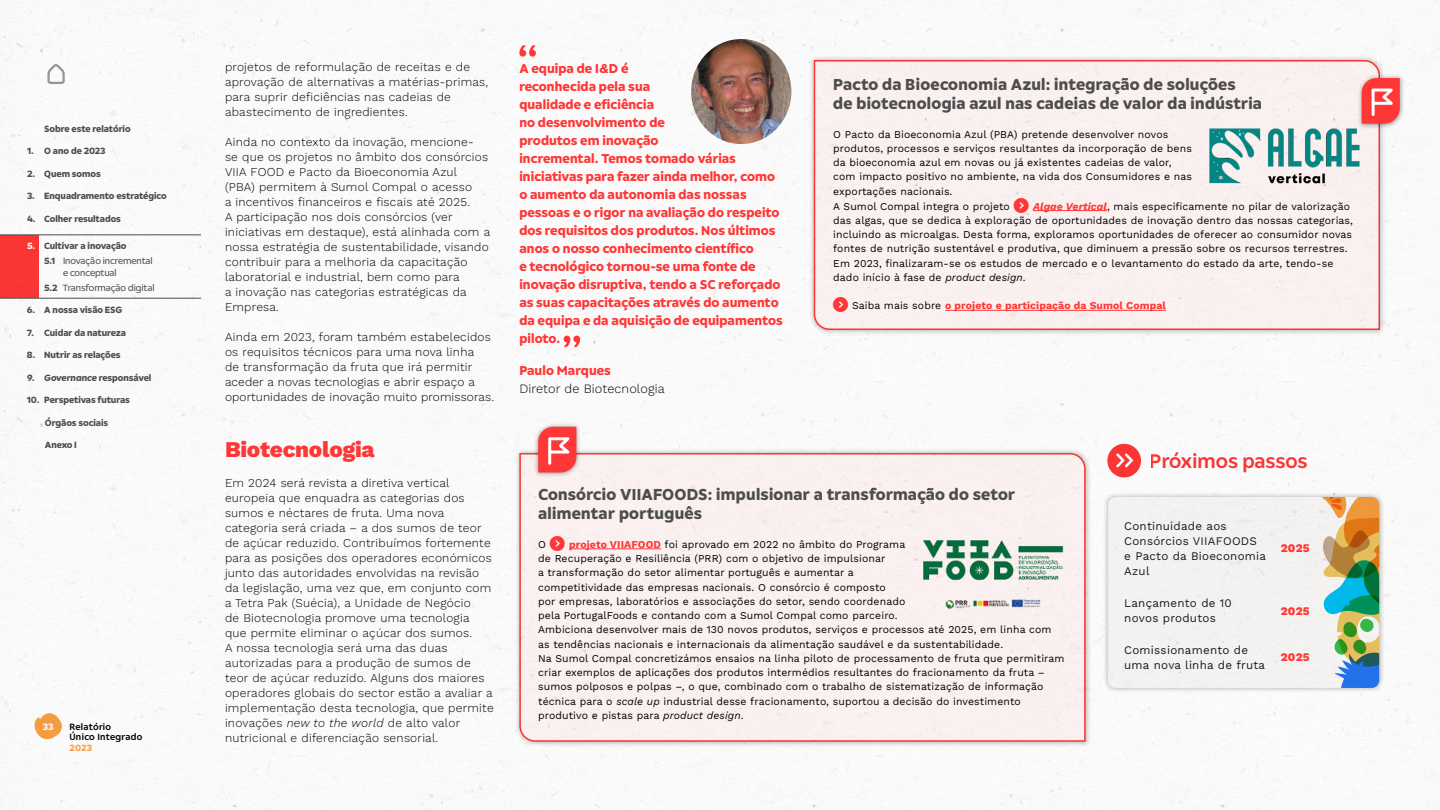
<style>
.page{position:relative;width:1440px;height:810px;background:#fff}
.page>*{position:absolute;margin:0;border:0;box-sizing:border-box;transform-origin:0 0}
.t1{font:800 22.5px "Work Sans";letter-spacing:-.01em;color:#ff3736}
.t2{font:500 19.5px "Sumol Compal Type";letter-spacing:-.005em;color:#ff3736}
.t3{font:700 15.75px/18.8px "Sumol Compal Type";letter-spacing:.015em;color:#4d4d4d}
.t4{font:700 12.75px/18px "Sumol Compal Type";letter-spacing:.005em;color:#ff3736}
.t5{font:300 12.75px "Work Sans";letter-spacing:.01em;color:#000}
.t6{font:300 12px/15px "Work Sans";letter-spacing:.02em;color:#000}
.t7{font:11.62px/15px "Work Sans";letter-spacing:.02em;color:#1a1a1a}
.t8{font:800 11.62px "Work Sans";letter-spacing:.02em;color:#ff3736}
.t9{font:10.5px/14.2px "Work Sans";letter-spacing:.01em;color:#000}
.t10{font:700 10.5px "Work Sans";letter-spacing:.01em;color:#ff3736}
.t11{font:700 9px/15.8px "Sumol Compal Type";letter-spacing:-.01em;color:#4d4d4d}
.t12{font:9px/15px "Sumol Compal Type";letter-spacing:-.02em;color:#4d4d4d}
.t13{font:italic 700 9px "Sumol Compal Type";letter-spacing:-.01em;color:#4d4d4d}
.t14{font:500 9px/10.5px "Sumol Compal Type";letter-spacing:.03em;color:#000}
.t15{font:700 9px "Sumol Compal Type";color:#faa040}
.t16{font:700 9px "Sumol Compal Type";color:#fff}
.s1{color:#fff}
.s2{font-weight:400}
.s3{font-weight:700}
.s4{font-style:normal}
.s5{font-style:italic}
.s6{font-weight:700;font-style:italic;color:#ff3736}
.s7{font-weight:400;color:#000}
.s8{font-weight:700;color:#ff3736}
</style>
<div class="page">
<img style="left:0;top:0;width:1440px;height:810px">
<div style="left:808px;top:55px;width:578px;height:281px;background:#000;opacity:.3"></div>
<div style="left:813px;top:59px;width:568px;height:272px;background:#faf0f0"></div>
<div style="left:514px;top:448px;width:577px;height:300px;background:#000;opacity:.3"></div>
<div style="left:519px;top:452px;width:567px;height:290px;background:#faf0f0"></div>
<div style="left:1357px;top:73px;width:48px;height:56px;background:#000;opacity:.4"></div>
<svg style="left:1362px;top:78px;width:38px;height:46px;background:#fc5c5b"></svg>
<div style="left:533px;top:422px;width:48px;height:55px;background:#000;opacity:.4"></div>
<svg style="left:538px;top:427px;width:38px;height:45px;background:#fd5b5a"></svg>
<img style="left:691px;top:39px;width:100px;height:105px">
<svg style="left:519px;top:45px;width:17px;height:12px"></svg>
<svg style="left:564px;top:336px;width:16px;height:11px"></svg>
<hr style="left:1033px;top:210px;width:74px;height:1px;background:#ff3736">
<hr style="left:945px;top:310px;width:221px;height:1px;background:#ff3736">
<img style="left:1208px;top:126px;width:153px;height:58px">
<hr style="left:569px;top:549px;width:92px;height:1px;background:#ff3736">
<img style="left:918px;top:536px;width:149px;height:77px">
<div style="left:1102px;top:491px;width:283px;height:203px;background:#000;opacity:.3"></div>
<div style="left:1108px;top:497px;width:271px;height:191px;background:#f9f7f5;border-radius:8px"></div>
<svg style="left:1307px;top:497px;width:72px;height:191px"></svg>
<div style="left:1107px;top:443px;width:35px;height:35px;background:#ff3736;border-radius:50%"></div>
<div style="left:1106px;top:443px;width:36px;height:36px;border:1px solid #fff;border-radius:50%"></div>
<svg style="left:1116px;top:453px;width:18px;height:15px"></svg>
<div style="left:0;top:236px;width:38px;height:62px;background:#ff3736"></div>
<hr style="left:0;top:235px;width:201px;height:1px;background:#4d4d4d">
<hr style="left:0;top:298px;width:201px;height:1px;background:#4d4d4d">
<svg style="left:34px;top:713px;width:28px;height:33px"></svg>
<svg style="left:46px;top:62px;width:20px;height:23px"></svg>
<svg style="left:1014px;top:198px;width:15px;height:15px"></svg>
<svg style="left:833px;top:297px;width:15px;height:15px"></svg>
<svg style="left:550px;top:536px;width:15px;height:15px"></svg>
<p class="t11" style="left:44px;top:120px;width:88px">Sobre este relatório</p>
<p class="t11" style="left:27px;top:143px;width:80px">1. O ano de 2023</p>
<p class="t11" style="left:27px;top:165px;width:75px">2. Quem somos</p>
<p class="t11" style="left:27px;top:188px;width:141px">3. Enquadramento estratégico</p>
<p class="t11" style="left:27px;top:210px;width:96px">4. Colher resultados</p>
<p class="t11" style="left:44px;top:237px;width:110px;text-indent:-17px"><span class="s1">5.</span> Cultivar a inovação<br>5.1 <span class="s2">Inovação incremental</span></p>
<p class="t12" style="left:44px;top:265px;width:112px;text-indent:19px">e conceptual<br><span class="s3">5.2</span> Transformação digital</p>
<p class="t11" style="left:27px;top:302px;width:97px">6. A nossa visão ESG</p>
<p class="t11" style="left:27px;top:324px;width:101px">7. Cuidar da natureza</p>
<p class="t11" style="left:27px;top:347px;width:95px">8. Nutrir as relações</p>
<p class="t13" style="left:27px;top:371px;width:126px">9. Governance <span class="s4">responsável</span></p>
<p class="t11" style="left:27px;top:392px;width:105px">10. Perspetivas futuras</p>
<p class="t11" style="left:45px;top:414px;width:65px">Órgãos sociais</p>
<p class="t11" style="left:45px;top:437px;width:33px">Anexo I</p>
<p class="t16" style="left:43px;top:720px;width:12px">33</p>
<p class="t14" style="left:69px;top:721px;width:75px">Relatório<br>Único Integrado</p>
<p class="t15" style="left:69px;top:741px;width:24px">2023</p>
<p class="t6" style="left:225px;top:59px;width:265px">projetos de reformulação de receitas e de aprovação de alternativas a matérias-primas, para suprir deficiências nas cadeias de abastecimento de ingredientes.</p>
<p class="t6" style="left:225px;top:134px;width:267px">Ainda no contexto da inovação, mencione-<br>se que os projetos no âmbito dos consórcios VIIA FOOD e Pacto da Bioeconomia Azul (PBA) permitem à Sumol Compal o acesso<br>a incentivos financeiros e fiscais até 2025.<br>A participação nos dois consórcios (ver iniciativas em destaque), está alinhada com a nossa estratégia de sustentabilidade, visando contribuir para a melhoria da capacitação laboratorial e industrial, bem como para<br>a inovação nas categorias estratégicas da Empresa.</p>
<p class="t6" style="left:225px;top:329px;width:270px">Ainda em 2023, foram também estabelecidos os requisitos técnicos para uma nova linha<br>de transformação da fruta que irá permitir aceder a novas tecnologias e abrir espaço a oportunidades de inovação muito promissoras.</p>
<h1 class="t1" style="left:225px;top:433px;width:151px">Biotecnologia</h1>
<p class="t6" style="left:225px;top:475px;width:270px">Em 2024 será revista a diretiva vertical europeia que enquadra as categorias dos sumos e néctares de fruta. Uma nova categoria será criada – a dos sumos de teor de açúcar reduzido. Contribuímos fortemente para as posições dos operadores económicos junto das autoridades envolvidas na revisão da legislação, uma vez que, em conjunto com a Tetra Pak (Suécia), a Unidade de Negócio<br>de Biotecnologia promove uma tecnologia que permite eliminar o açúcar dos sumos.<br>A nossa tecnologia será uma das duas autorizadas para a produção de sumos de teor de açúcar reduzido. Alguns dos maiores operadores globais do sector estão a avaliar a implementação desta tecnologia, que permite inovações <span class="s5">new to the world</span> de alto valor nutricional e diferenciação sensorial.</p>
<p class="t4" style="left:519px;top:59px;width:265px">A equipa de I&amp;D é<br>reconhecida pela sua<br>qualidade e eficiência<br>no desenvolvimento de<br>produtos em inovação<br>incremental. Temos tomado várias iniciativas para fazer ainda melhor, como o aumento da autonomia das nossas pessoas e o rigor na avaliação do respeito dos requisitos dos produtos. Nos últimos anos o nosso conhecimento científico<br>e tecnológico tornou-se uma fonte de inovação disruptiva, tendo a SC reforçado as suas capacitações através do aumento da equipa e da aquisição de equipamentos piloto.</p>
<p class="t4" style="left:519px;top:361px;width:93px">Paulo Marques</p>
<p class="t5" style="left:519px;top:379px;width:147px">Diretor de Biotecnologia</p>
<h3 class="t3" style="left:833px;top:75px;width:430px">Pacto da Bioeconomia Azul: integração de soluções<br>de biotecnologia azul nas cadeias de valor da indústria</h3>
<p class="t9" style="left:833px;top:126px;width:360px">O Pacto da Bioeconomia Azul (PBA) pretende desenvolver novos produtos, processos e serviços resultantes da incorporação de bens da bioeconomia azul em novas ou já existentes cadeias de valor, com impacto positivo no ambiente, na vida dos Consumidores e nas exportações nacionais.<br>A Sumol Compal integra o projeto</p>
<p class="t9" style="left:833px;top:198px;width:521px;text-indent:200px"><span class="s6">Algae Vertical</span>, mais especificamente no pilar de valorização das algas, que se dedica à exploração de oportunidades de inovação dentro das nossas categorias, incluindo as microalgas. Desta forma, exploramos oportunidades de oferecer ao consumidor novas fontes de nutrição sustentável e produtiva, que diminuem a pressão sobre os recursos terrestres.<br>Em 2023, finalizaram-se os estudos de mercado e o levantamento do estado da arte, tendo-se dado início à fase de <span class="s5">product design</span>.</p>
<p class="t10" style="left:852px;top:298px;width:315px"><span class="s7">Saiba mais sobre</span> o projeto e participação da Sumol Compal</p>
<h2 class="t2" style="left:1150px;top:447px;width:159px">Próximos passos</h2>
<h3 class="t3" style="left:538px;top:485px;width:479px">Consórcio VIIAFOODS: impulsionar a transformação do setor alimentar português</h3>
<p class="t9" style="left:538px;top:537px;width:9px">O</p>
<p class="t9" style="left:538px;top:537px;width:528px;text-indent:31px"><span class="s8">projeto VIIAFOOD</span> foi aprovado em 2022 no âmbito do Programa<br>de Recuperação e Resiliência (PRR) com o objetivo de impulsionar<br>a transformação do setor alimentar português e aumentar a<br>competitividade das empresas nacionais. O consórcio é composto<br>por empresas, laboratórios e associações do setor, sendo coordenado<br>pela PortugalFoods e contando com a Sumol Compal como parceiro.<br>Ambiciona desenvolver mais de 130 novos produtos, serviços e processos até 2025, em linha com as tendências nacionais e internacionais da alimentação saudável e da sustentabilidade.<br>Na Sumol Compal concretizámos ensaios na linha piloto de processamento de fruta que permitiram criar exemplos de aplicações dos produtos intermédios resultantes do fracionamento da fruta – sumos polposos e polpas –, o que, combinado com o trabalho de sistematização de informação técnica para o <span class="s5">scale up</span> industrial desse fracionamento, suportou a decisão do investimento produtivo e pistas para <span class="s5">product design</span>.</p>
<p class="t7" style="left:1124px;top:518px;width:143px">Continuidade aos<br>Consórcios VIIAFOODS e Pacto da Bioeconomia<br>Azul</p>
<p class="t8" style="left:1281px;top:539px;width:31px">2025</p>
<p class="t7" style="left:1124px;top:595px;width:109px">Lançamento de 10 novos produtos</p>
<p class="t8" style="left:1281px;top:602px;width:31px">2025</p>
<p class="t7" style="left:1124px;top:642px;width:142px">Comissionamento de uma nova linha de fruta</p>
<p class="t8" style="left:1281px;top:648px;width:31px">2025</p>
</div>
